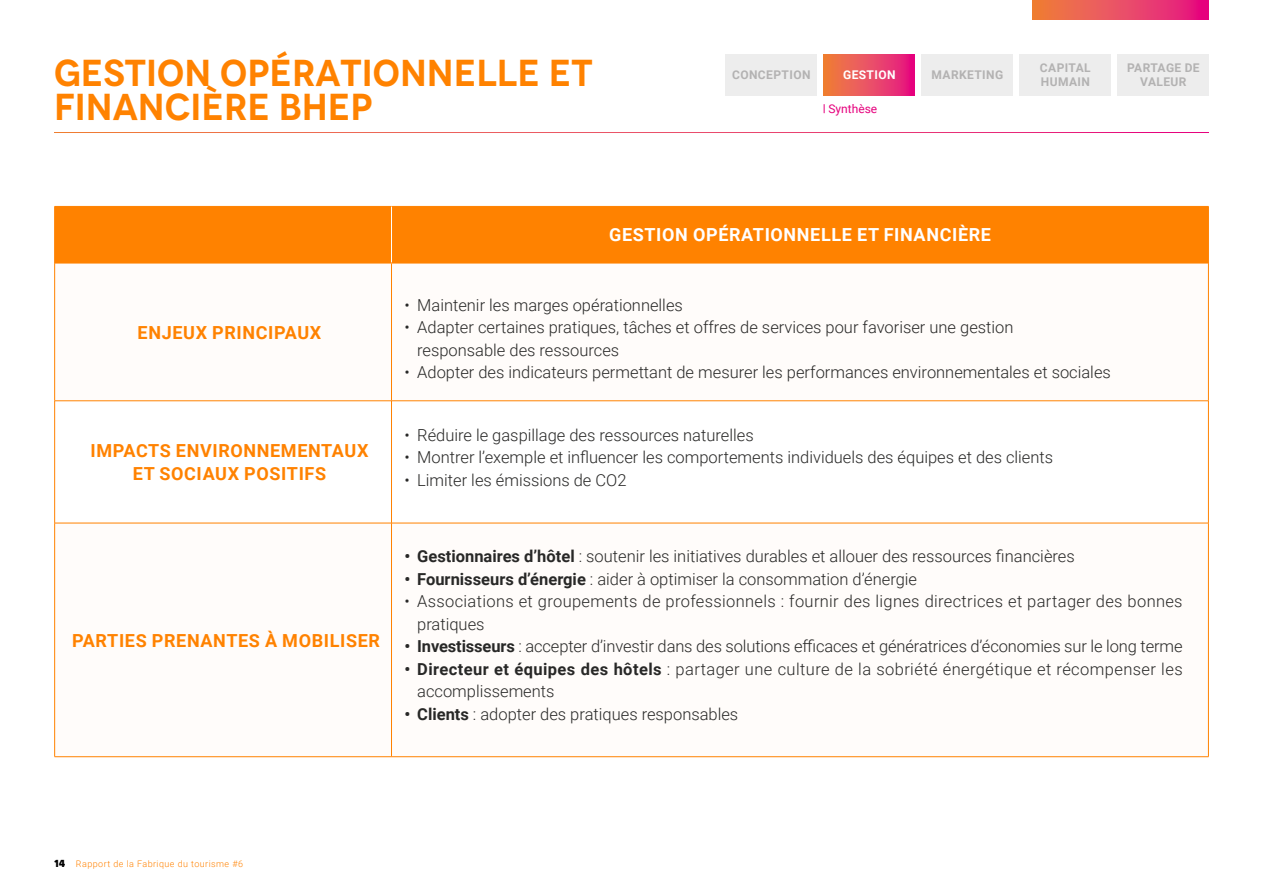
<style>
.page{position:relative;width:1263px;height:893px;background:#fff}
.page>*{position:absolute;margin:0;border:0;box-sizing:border-box;transform-origin:0 0}
.t1{font:600 37.5px/34.5px "Novecento";color:#ff8200}
.t2{font:700 18px/22.5px "Roboto";letter-spacing:.035em;color:#ff8200;text-align:center}
.t3{font:700 18px "Roboto";letter-spacing:.035em;color:#fff}
.t4{font:300 16.5px/22.5px "Roboto";color:#282827}
.t5{font:300 16.5px/22.5px "Roboto";letter-spacing:.025em;color:#282827}
.t6{font:300 16.5px/22.5px "Roboto";letter-spacing:.02em;color:#282827}
.t7{font:700 12px/14.4px "Roboto";letter-spacing:.035em;color:#b3b2b2}
.t8{font:12px "Roboto";color:#e6007d}
.t9{font:700 12px "Roboto";letter-spacing:.035em;color:#fff}
.t10{font:300 9px "Roboto";letter-spacing:.05em;color:#ff8200}
.s1{font-weight:700}
.s2{font-family:"Novecentosans";font-weight:700;font-size:12.75px;color:#000}
</style>
<div class="page">
<svg style="left:1032px;top:0;width:176px;height:20px;background:#ea4b61"></svg>
<div style="left:55px;top:207px;width:1153px;height:56px;background:#ff8200"></div>
<hr style="left:54px;top:206px;width:337px;height:1px;background:#ff8200">
<hr style="left:54px;top:207px;width:1px;height:56px;background:#ff8200">
<hr style="left:391px;top:206px;width:817px;height:1px;background:#ff8200">
<hr style="left:1208px;top:207px;width:1px;height:56px;background:#ff8200">
<hr style="left:391px;top:207px;width:1px;height:56px;background:#fff">
<hr style="left:55px;top:263px;width:336px;height:1px;background:#ff8200">
<hr style="left:391px;top:263px;width:817px;height:1px;background:#ff8200">
<hr style="left:54px;top:263px;width:1px;height:138px;background:#ff8200">
<hr style="left:391px;top:263px;width:1px;height:138px;background:#ff8200">
<hr style="left:1208px;top:263px;width:1px;height:138px;background:#ff8200">
<hr style="left:54px;top:400px;width:337px;height:1px;background:#ff8200">
<hr style="left:54px;top:401px;width:1px;height:122px;background:#ff8200">
<hr style="left:391px;top:400px;width:817px;height:1px;background:#ff8200">
<hr style="left:391px;top:401px;width:1px;height:122px;background:#ff8200">
<hr style="left:1208px;top:401px;width:1px;height:122px;background:#ff8200">
<hr style="left:54px;top:523px;width:337px;height:1px;background:#ff8200">
<hr style="left:54px;top:523px;width:1px;height:233px;background:#ff8200">
<hr style="left:391px;top:523px;width:817px;height:1px;background:#ff8200">
<hr style="left:391px;top:523px;width:1px;height:233px;background:#ff8200">
<hr style="left:1208px;top:523px;width:1px;height:233px;background:#ff8200">
<hr style="left:54px;top:756px;width:337px;height:1px;background:#ff8200">
<hr style="left:391px;top:756px;width:817px;height:1px;background:#ff8200">
<div style="left:726px;top:54px;width:91px;height:41px;background:#ededed"></div>
<svg style="left:824px;top:54px;width:91px;height:41px;background:#ea4b61"></svg>
<div style="left:922px;top:54px;width:91px;height:41px;background:#ededed"></div>
<div style="left:1020px;top:54px;width:91px;height:41px;background:#ededed"></div>
<div style="left:1118px;top:54px;width:91px;height:41px;background:#ededed"></div>
<h1 class="t1" style="left:54px;top:56px;width:540px">GESTION OPÉRATIONNELLE ET<br>FINANCIÈRE BHEP</h1>
<p class="t7" style="left:732px;top:67px;width:80px">CONCEPTION</p>
<p class="t9" style="left:843px;top:66px;width:54px">GESTION</p>
<p class="t7" style="left:931px;top:67px;width:73px">MARKETING</p>
<p class="t7" style="left:1040px;top:60px;width:52px">CAPITAL<br>HUMAIN</p>
<p class="t7" style="left:1127px;top:60px;width:74px;text-align:center">PARTAGE DE<br>VALEUR</p>
<p class="t8" style="left:828px;top:101px;width:50px">Synthèse</p>
<p class="t3" style="left:609px;top:222px;width:383px">GESTION OPÉRATIONNELLE ET FINANCIÈRE</p>
<p class="t2" style="left:138px;top:320px;width:185px">ENJEUX PRINCIPAUX</p>
<p class="t2" style="left:90px;top:439px;width:279px">IMPACTS ENVIRONNEMENTAUX<br>ET SOCIAUX POSITIFS</p>
<p class="t2" style="left:72px;top:628px;width:309px">PARTIES PRENANTES À MOBILISER</p>
<p class="t4" style="left:404px;top:293px;width:280px">• Maintenir les marges opérationnelles</p>
<p class="t4" style="left:417px;top:315px;width:598px;text-indent:-13px">• Adapter certaines pratiques, tâches et offres de services pour favoriser une gestion responsable des ressources</p>
<p class="t4" style="left:404px;top:361px;width:708px">• Adopter des indicateurs permettant de mesurer les performances environnementales et sociales</p>
<p class="t4" style="left:404px;top:423px;width:351px">• Réduire le gaspillage des ressources naturelles</p>
<p class="t4" style="left:404px;top:445px;width:650px">• Montrer l’exemple et influencer les comportements individuels des équipes et des clients</p>
<p class="t4" style="left:404px;top:468px;width:224px">• Limiter les émissions de CO2</p>
<p class="t4" style="left:404px;top:545px;width:672px"><span class="s1">• Gestionnaires d’hôtel</span> : soutenir les initiatives durables et allouer des ressources financières</p>
<p class="t4" style="left:404px;top:567px;width:514px"><span class="s1">• Fournisseurs d’énergie</span> : aider à optimiser la consommation d’énergie</p>
<p class="t6" style="left:417px;top:590px;width:767px;text-indent:-13px">• Associations et groupements de professionnels : fournir des lignes directrices et partager des bonnes pratiques</p>
<p class="t4" style="left:404px;top:635px;width:780px"><span class="s1">• Investisseurs</span> : accepter d’investir dans des solutions efficaces et génératrices d’économies sur le long terme</p>
<p class="t5" style="left:417px;top:657px;width:767px;text-indent:-13px"><span class="s1">• Directeur et équipes des hôtels</span> : partager une culture de la sobriété énergétique et récompenser les accomplissements</p>
<p class="t4" style="left:404px;top:702px;width:335px"><span class="s1">• Clients</span> : adopter des pratiques responsables</p>
<p class="t10" style="left:54px;top:858px;width:191px"><span class="s2">14</span> Rapport de la Fabrique du tourisme #6</p>
</div>
